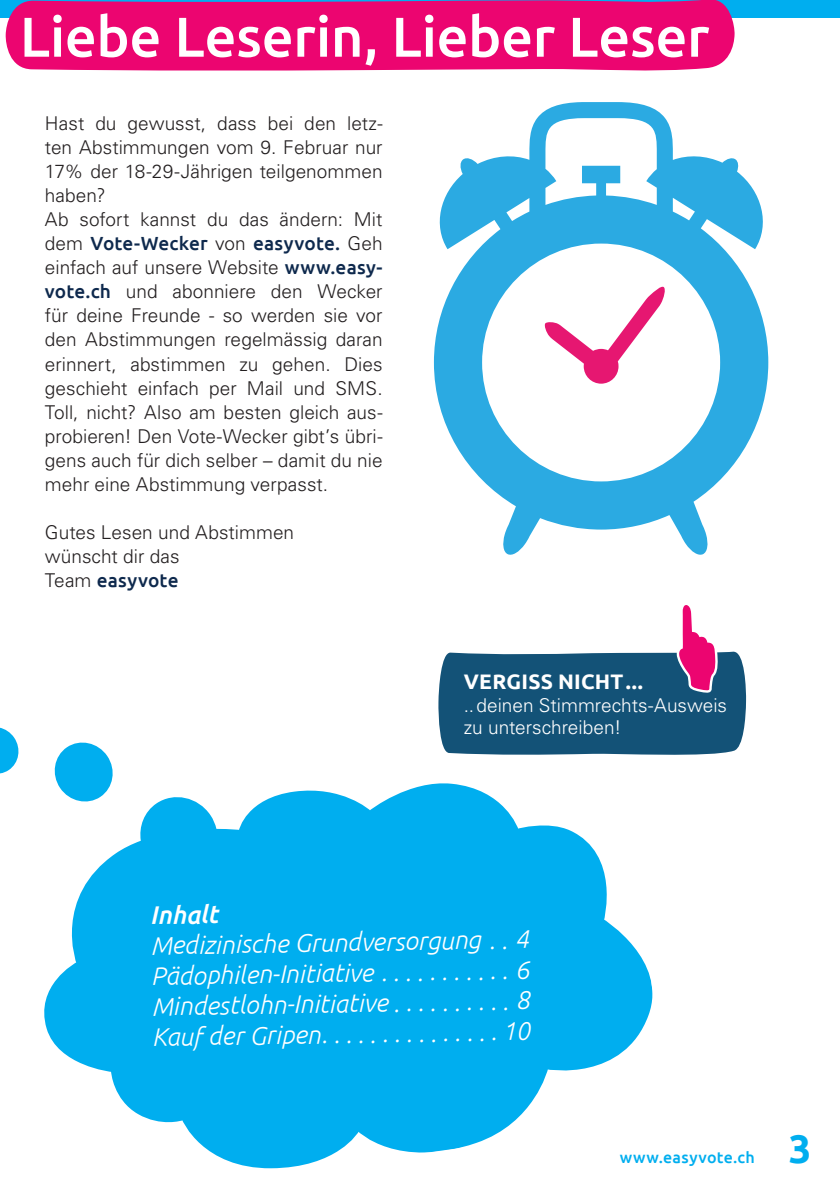
<style>
.page{position:relative;width:840px;height:1191px;background:#fff}
.page>*{position:absolute;margin:0;border:0;box-sizing:border-box;transform-origin:0 0}
.t1{font:500 56px "Ubuntu";letter-spacing:-.005em;color:#fff}
.t2{font:700 40px "Ubuntu";color:#00aeef}
.t3{font:italic 300 25.4px/30.6px "Ubuntu";color:#fff;text-align:justify}
.t4{font:italic 500 25.4px "Ubuntu";color:#fff}
.t5{font:700 21px "Ubuntu";letter-spacing:.01em;color:#fff}
.t6{font:300 19px/24px "Univers LT Std";color:#231f20}
.t7{font:300 19px/22.8px "Univers LT Std";color:#fff}
.t8{font:500 19px "Ubuntu";letter-spacing:.01em;color:#0e294d}
.t9{font:500 16px "Ubuntu";letter-spacing:.02em;color:#00aeef}
.s1{font-family:"Univers LT Std";font-weight:300;color:#231f20}
.s2{font-family:"Ubuntu";font-weight:500;color:#0e294d}
</style>
<div class="page">
<div style="left:0;top:0;width:839px;height:18px;background:#00aeef"></div>
<div style="left:5px;top:0;width:730px;height:71px;background:#ec0570"></div>
<svg style="left:433px;top:102px;width:336px;height:453px"></svg>
<div style="left:438px;top:651px;width:307px;height:104px;background:#135277"></div>
<svg style="left:677px;top:605px;width:43px;height:122px"></svg>
<svg style="left:44px;top:783px;width:609px;height:386px;fill:#00aeef"></svg>
<svg style="left:51px;top:742px;width:65px;height:63px"></svg>
<svg style="left:0;top:727px;width:19px;height:47px"></svg>
<h1 class="t1" style="left:20px;top:1px;width:690px">Liebe Leserin, Lieber Leser</h1>
<p class="t6" style="left:45px;top:112px;width:339px">Hast du gewusst, dass bei den letz&shy;ten Abstimmungen vom 9. Februar nur<br>17% der 18-29-Jährigen teilgenommen haben?<br>Ab sofort kannst du das ändern: Mit</p>
<p class="t8" style="left:45px;top:232px;width:339px"><span class="s1">dem</span> Vote-Wecker <span class="s1">von</span> easyvote. <span class="s1">Geh</span></p>
<p class="t6" style="left:45px;top:256px;width:339px;text-align:justify">einfach auf unsere Website <span class="s2">www.easy&shy;vote.ch</span> und abonniere den Wecker für deine Freunde - so werden sie vor den Abstimmungen regelmässig daran erinnert, abstimmen zu gehen. Dies geschieht einfach per Mail und SMS.<br>Toll, nicht? Also am besten gleich aus&shy;probieren! Den Vote-Wecker gibt’s übri&shy;gens auch für dich selber – damit du nie mehr eine Abstimmung verpasst.</p>
<p class="t6" style="left:45px;top:520px;width:250px">Gutes Lesen und Abstimmen wünscht dir das</p>
<p class="t8" style="left:45px;top:568px;width:135px"><span class="s1">Team</span> easyvote</p>
<p class="t5" style="left:463px;top:668px;width:181px">VERGISS NICHT ...</p>
<p class="t7" style="left:463px;top:693px;width:264px">.. deinen Stimmrechts-Ausweis zu unterschreiben!</p>
<h3 class="t4" style="left:150px;top:899px;width:69px;rotate:-1deg">Inhalt</h3>
<h3 class="t3" style="left:150px;top:929px;width:380px;rotate:-1deg">Medizinische Grundversorgung . . 4<br>Pädophilen-Initiative . . . . . . . . . . . 6<br>Mindestlohn-Initiative . . . . . . . . . . 8<br>Kauf der Gripen . . . . . . . . . . . . . . 10</h3>
<p class="t9" style="left:619px;top:1147px;width:136px">www.easyvote.ch</p>
<h2 class="t2" style="left:788px;top:1124px;width:24px">3</h2>
</div>
